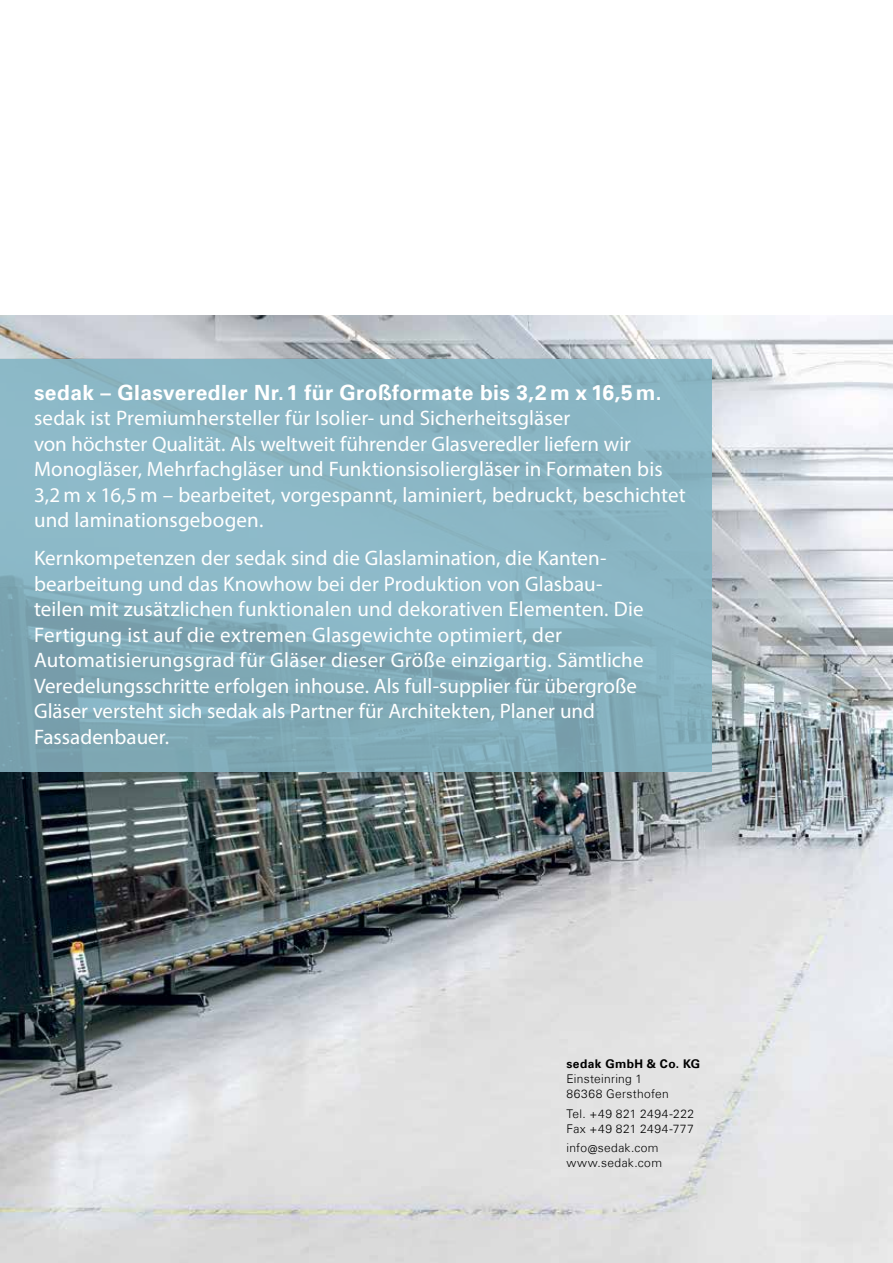
<style>
.page{position:relative;width:893px;height:1263px;background:#fff}
.page>*{position:absolute;margin:0;border:0;box-sizing:border-box;transform-origin:0 0}
.t1{font:21px/25.5px "Myriad Pro";letter-spacing:.005em;color:#fff}
.t2{font:700 21px "Univers Com 65";letter-spacing:.02em;color:#fff}
.t3{font:300 12px/15px "Univers Com 45";letter-spacing:.03em;color:#000}
.t4{font:700 12px "Univers Com 65";letter-spacing:.035em;color:#000}
.s1{font-family:"Avant Garde";font-weight:400}
</style>
<div class="page">
<img style="left:0;top:316px;width:893px;height:947px">
<svg style="left:0;top:359px;width:712px;height:412px;background:#86b2c0"></svg>
<p class="t2" style="left:34px;top:380px;width:629px">sedak – Glasveredler Nr. 1 für Großformate bis 3,2m x 16,5m.</p>
<p class="t1" style="left:34px;top:405px;width:653px">sedak ist Premiumhersteller für Isolier- und Sicherheitsgläser<br>von höchster Qualität. Als weltweit führender Glasveredler liefern wir Monogläser, Mehrfachgläser und Funktionsisoliergläser in Formaten bis 3,2 m x 16,5 m – bearbeitet, vorgespannt, laminiert, bedruckt, beschichtet und laminationsgebogen.</p>
<p class="t1" style="left:34px;top:545px;width:611px">Kernkompetenzen der sedak sind die Glaslamination, die Kanten&shy;bearbeitung und das Knowhow bei der Produktion von Glasbau&shy;teilen mit zusätzlichen funktionalen und dekorativen Elementen. Die Fertigung ist auf die extremen Glasgewichte optimiert, der Automatisierungsgrad für Gläser dieser Größe einzigartig. Sämtliche Veredelungsschritte erfolgen inhouse. Als full-supplier für übergroße Gläser versteht sich sedak als Partner für Architekten, Planer und Fassadenbauer.</p>
<p class="t4" style="left:566px;top:1056px;width:135px">sedak GmbH &amp; Co. KG</p>
<p class="t3" style="left:566px;top:1071px;width:104px">Einsteinring 1<br>86368 Gersthofen</p>
<p class="t3" style="left:566px;top:1106px;width:129px">Tel. +49 821 2494-222<br>Fax +49 821 2494-777</p>
<p class="t3" style="left:566px;top:1140px;width:97px">info<span class="s1">@</span>sedak.com www.sedak.com</p>
</div>
